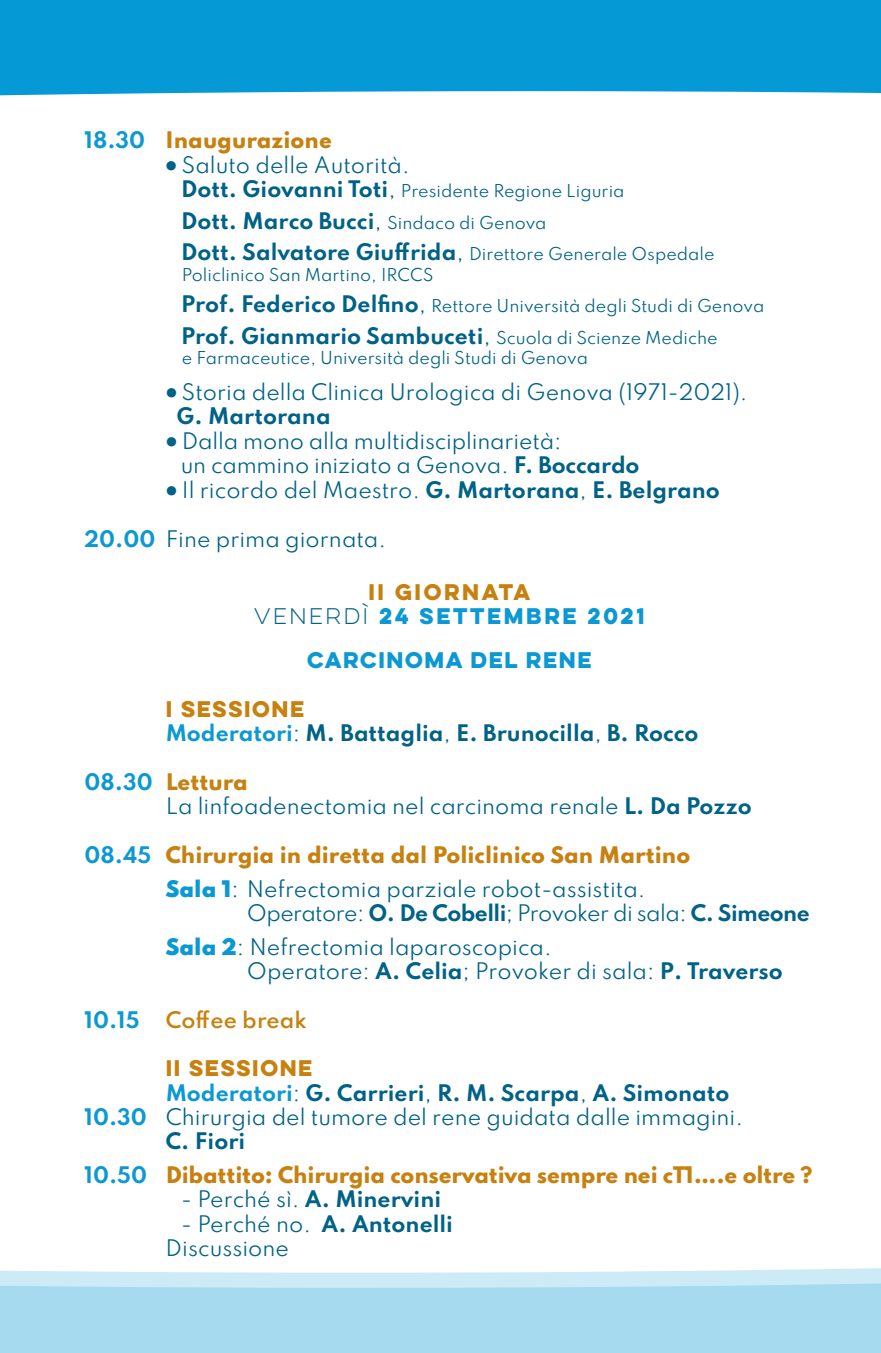
<style>
.page{position:relative;width:881px;height:1353px;background:#fff}
.page>*{position:absolute;margin:0;border:0;box-sizing:border-box;transform-origin:0 0}
.t1{font:20.25px/24.3px "Spartan";color:#006286}
.t2{font:700 20.25px "Spartan";color:#006286}
.t3{font:800 20.25px/33.8px "Spartan";letter-spacing:-.005em;color:#c68110}
.t4{font:700 20.25px/24.3px "Lulo Clean W01 One";letter-spacing:-.1em;color:#0b98d3;text-align:center}
.t5{font:700 20.25px "Lulo Clean W01 One";letter-spacing:-.15em;color:#c68110}
.t6{font:700 20.25px "Lulo Clean W01 One";letter-spacing:-.15em;color:#0b98d3}
.t7{font:600 20.25px "Spartan";color:#c68110}
.t8{font:700 20.25px "Spartan";color:#0b98d3}
.t9{font:15.75px/20.2px "Spartan";color:#006286}
.s1{font-weight:700;color:#0b98d3}
.s2{font-weight:900}
.s3{font-weight:700;font-size:20.25px}
.s4{font-size:20.25px}
.s5{font-weight:400}
.s6{font-weight:400;font-size:15.75px}
.s7{font-weight:700}
.s8{color:#c68110}
.s9{font-weight:400;color:#006286}
.s10{color:#0b98d3}
.s11{font-weight:800;color:#c68110}
.s12{font-weight:900;color:#0b98d3}
</style>
<div class="page">
<div style="left:0;top:0;width:880px;height:96px;background:#0599d5"></div>
<svg style="left:0;top:1268px;width:880px;height:84px;background:#b0def0"></svg>
<p class="t3" style="left:85px;top:123px;width:249px"><span class="s1">18.30</span> Inaugurazione</p>
<p class="t1" style="left:166px;top:152px;width:245px"><span class="s2">•</span> Saluto delle Autorità.</p>
<p class="t9" style="left:181px;top:180px;width:444px"><span class="s3">Dott. Giovanni Toti</span><span class="s4">,</span> Presidente Regione Liguria</p>
<p class="t2" style="left:181px;top:205px;width:367px">Dott. Marco Bucci<span class="s5">,</span> <span class="s6">Sindaco di Genova</span></p>
<p class="t9" style="left:181px;top:243px;width:534px"><span class="s3">Dott. Salvatore Giuffrida</span><span class="s4">,</span> Direttore Generale Ospedale<br>Policlinico San Martino, IRCCS</p>
<p class="t9" style="left:181px;top:295px;width:584px"><span class="s3">Prof. Federico Delfino</span><span class="s4">,</span> Rettore Università degli Studi di Genova</p>
<p class="t2" style="left:181px;top:320px;width:537px">Prof. Gianmario Sambuceti<span class="s5">,</span> <span class="s6">Scuola di Scienze Mediche</span></p>
<p class="t9" style="left:182px;top:347px;width:407px">e Farmaceutice, Università degli Studi di Genova</p>
<p class="t1" style="left:176px;top:379px;width:572px;text-indent:-11px"><span class="s2">•</span> Storia della Clinica Urologica di Genova (1971-2021).<br><span class="s7">G. Martorana</span></p>
<p class="t1" style="left:181px;top:428px;width:460px;text-indent:-15px"><span class="s2">•</span> Dalla mono alla multidisciplinarietà:<br>un cammino iniziato a Genova. <span class="s7">F. Boccardo</span></p>
<p class="t1" style="left:166px;top:477px;width:555px"><span class="s2">•</span> Il ricordo del Maestro. <span class="s7">G. Martorana</span>, <span class="s7">E. Belgrano</span></p>
<p class="t1" style="left:85px;top:526px;width:303px"><span class="s1">20.00</span> Fine prima giornata.</p>
<p class="t4" style="left:254px;top:579px;width:396px"><span class="s8">II GIORNATA<br></span><span class="s9">VENERDÌ</span> 24 SETTEMBRE 2021</p>
<p class="t6" style="left:307px;top:645px;width:290px">CARCINOMA DEL RENE</p>
<p class="t5" style="left:166px;top:694px;width:145px">I SESSIONE</p>
<p class="t2" style="left:166px;top:717px;width:534px"><span class="s10">Moderatori</span><span class="s5">:</span> M. Battaglia<span class="s5">,</span> E. Brunocilla<span class="s5">,</span> B. Rocco</p>
<p class="t1" style="left:166px;top:769px;width:587px;text-indent:-81px"><span class="s1">08.30</span> <span class="s11">Lettura<br></span>La linfoadenectomia nel carcinoma renale <span class="s7">L. Da Pozzo</span></p>
<p class="t3" style="left:166px;top:837px;width:526px;text-indent:-81px"><span class="s1">08.45</span> Chirurgia in diretta dal Policlinico San Martino<br><span class="s12">Sala 1</span><span class="s9">: Nefrectomia parziale robot-assistita.</span></p>
<p class="t1" style="left:166px;top:895px;width:645px;line-height:33.8px;text-indent:81px">Operatore: <span class="s7">O. De Cobelli</span>; Provoker di sala: <span class="s7">C. Simeone<br></span><span class="s12">Sala 2</span>: Nefrectomia laparoscopica.</p>
<p class="t1" style="left:247px;top:958px;width:537px">Operatore: <span class="s7">A. Celia</span>; Provoker di sala: <span class="s7">P. Traverso</span></p>
<p class="t8" style="left:85px;top:1004px;width:56px">10.15</p>
<p class="t7" style="left:166px;top:1004px;width:143px">Coffee break</p>
<p class="t5" style="left:166px;top:1053px;width:153px">II SESSIONE</p>
<p class="t2" style="left:166px;top:1077px;width:565px"><span class="s10">Moderatori</span><span class="s5">:</span> G. Carrieri<span class="s5">,</span> R. M. Scarpa<span class="s5">,</span> A. Simonato</p>
<p class="t1" style="left:85px;top:1103px;width:659px"><span class="s1">10.30</span> Chirurgia del tumore del rene guidata dalle immagini.</p>
<p class="t2" style="left:166px;top:1125px;width:81px">C. Fiori</p>
<p class="t3" style="left:85px;top:1157px;width:729px"><span class="s1">10.50</span> Dibattito: Chirurgia conservativa sempre nei cT1….e oltre ?</p>
<p class="t2" style="left:181px;top:1183px;width:261px"><span class="s5">- Perché sì.</span> A. Minervini</p>
<p class="t1" style="left:165px;top:1210px;width:289px;text-indent:16px">- Perché no. <span class="s7">A. Antonelli<br></span>Discussione</p>
</div>
